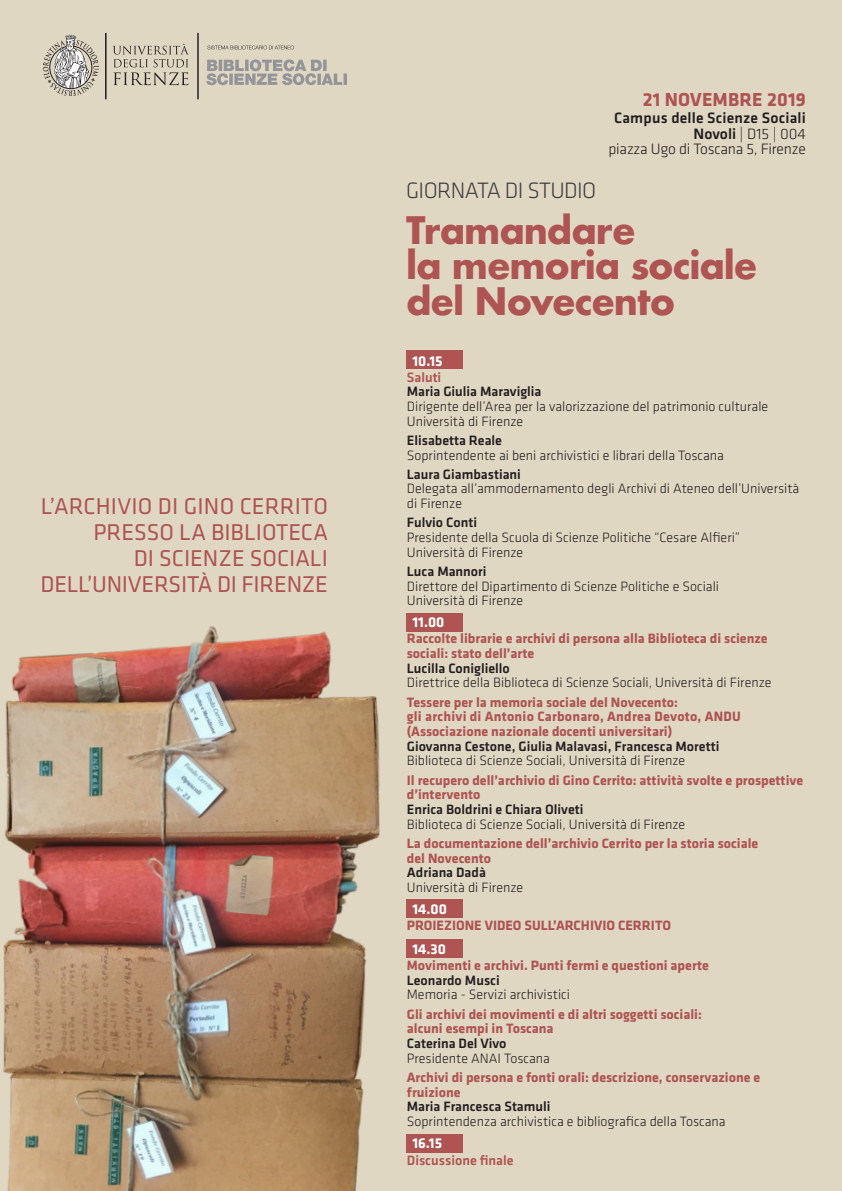
<style>
.page{position:relative;width:842px;height:1191px;background:#e0d7c3}
.page>*{position:absolute;margin:0;border:0;box-sizing:border-box;transform-origin:0 0}
.t1{font:700 36.8px "Futura";letter-spacing:-.03em;color:#ae5452}
.t2{font:23.7px "Klavika";color:#ae5452}
.t3{font:300 23.1px "Klavika";letter-spacing:-.025em;color:#3e3e3f}
.t4{font:700 19.5px "Klavika";letter-spacing:.01em;color:#ae5452}
.t5{font:300 15.6px "Klavika";letter-spacing:-.01em;color:#231f20}
.t6{font:500 15.6px "Klavika";letter-spacing:.01em;color:#231f20}
.t7{font:700 14.8px "Klavika";color:#fff}
.t8{font:300 14px/14.7px "Klavika";color:#231f20}
.t9{font:700 14px/14.7px "Klavika";color:#ae5452}
.t10{font:500 14px "Klavika";color:#231f20}
.t11{font:500 14px "Klavika";color:#ae5452}
.s1{font-weight:500}
</style>
<div class="page">
<hr style="left:105px;top:33px;width:2px;height:66px;background:#231f20">
<svg style="left:113px;top:44px;width:76px;height:41px"></svg>
<svg style="left:43px;top:34px;width:56px;height:62px"></svg>
<hr style="left:197px;top:33px;width:2px;height:66px;background:#231f20">
<svg style="left:207px;top:45px;width:87px;height:4px"></svg>
<svg style="left:206px;top:59px;width:141px;height:26px"></svg>
<img style="left:3px;top:626px;width:432px;height:565px">
<div style="left:406px;top:351px;width:57px;height:18px;background:#ae5452"></div>
<div style="left:406px;top:613px;width:57px;height:18px;background:#ae5452"></div>
<div style="left:406px;top:899px;width:57px;height:18px;background:#ae5452"></div>
<div style="left:406px;top:939px;width:57px;height:18px;background:#ae5452"></div>
<div style="left:406px;top:1134px;width:57px;height:18px;background:#ae5452"></div>
<p class="t2" style="left:41px;top:493px;width:289px">L’ARCHIVIO DI GINO CERRITO</p>
<p class="t2" style="left:94px;top:519px;width:236px">PRESSO LA BIBLIOTECA</p>
<p class="t2" style="left:134px;top:545px;width:195px">DI SCIENZE SOCIALI</p>
<p class="t2" style="left:41px;top:571px;width:289px">DELL’UNIVERSITÀ DI FIRENZE</p>
<p class="t3" style="left:406px;top:178px;width:192px">GIORNATA DI STUDIO</p>
<p class="t4" style="left:643px;top:89px;width:165px">21 NOVEMBRE 2019</p>
<p class="t6" style="left:614px;top:109px;width:193px">Campus delle Scienze Sociali</p>
<p class="t5" style="left:693px;top:125px;width:114px"><span class="s1">Novoli</span> | D15 | 004</p>
<p class="t5" style="left:608px;top:141px;width:199px">piazza Ugo di Toscana 5, Firenze</p>
<p class="t1" style="left:406px;top:204px;width:231px">Tramandare</p>
<p class="t1" style="left:406px;top:239px;width:353px">la memoria sociale</p>
<p class="t1" style="left:406px;top:274px;width:271px">del Novecento</p>
<p class="t7" style="left:412px;top:352px;width:32px">10.15</p>
<p class="t11" style="left:407px;top:369px;width:36px">Saluti</p>
<p class="t10" style="left:407px;top:384px;width:136px">Maria Giulia Maraviglia</p>
<p class="t8" style="left:407px;top:399px;width:363px">Dirigente dell’Area per la valorizzazione del patrimonio culturale</p>
<p class="t8" style="left:407px;top:414px;width:118px">Università di Firenze</p>
<p class="t10" style="left:407px;top:432px;width:97px">Elisabetta Reale</p>
<p class="t8" style="left:407px;top:448px;width:319px">Soprintendente ai beni archivistici e librari della Toscana</p>
<p class="t10" style="left:407px;top:466px;width:116px">Laura Giambastiani</p>
<p class="t8" style="left:407px;top:482px;width:394px">Delegata all’ammodernamento degli Archivi di Ateneo dell’Università di Firenze</p>
<p class="t10" style="left:407px;top:515px;width:72px">Fulvio Conti</p>
<p class="t8" style="left:407px;top:530px;width:335px">Presidente della Scuola di Scienze Politiche “Cesare Alfieri”</p>
<p class="t8" style="left:407px;top:545px;width:118px">Università di Firenze</p>
<p class="t10" style="left:407px;top:564px;width:81px">Luca Mannori</p>
<p class="t8" style="left:407px;top:579px;width:314px">Direttore del Dipartimento di Scienze Politiche e Sociali</p>
<p class="t8" style="left:407px;top:593px;width:118px">Università di Firenze</p>
<p class="t7" style="left:412px;top:614px;width:33px">11.00</p>
<p class="t9" style="left:407px;top:631px;width:362px">Raccolte librarie e archivi di persona alla Biblioteca di scienze sociali: stato dell’arte</p>
<p class="t10" style="left:407px;top:660px;width:105px">Lucilla Conigliello</p>
<p class="t8" style="left:407px;top:675px;width:366px">Direttrice della Biblioteca di Scienze Sociali, Università di Firenze</p>
<p class="t9" style="left:407px;top:695px;width:273px">Tessere per la memoria sociale del Novecento:</p>
<p class="t9" style="left:407px;top:709px;width:336px">gli archivi di Antonio Carbonaro, Andrea Devoto, ANDU (Associazione nazionale docenti universitari)</p>
<p class="t10" style="left:407px;top:738px;width:314px">Giovanna Cestone, Giulia Malavasi, Francesca Moretti</p>
<p class="t8" style="left:407px;top:753px;width:280px">Biblioteca di Scienze Sociali, Università di Firenze</p>
<p class="t9" style="left:407px;top:773px;width:398px">Il recupero dell’archivio di Gino Cerrito: attività svolte e prospettive d’intervento</p>
<p class="t10" style="left:407px;top:801px;width:178px">Enrica Boldrini e Chiara Oliveti</p>
<p class="t8" style="left:407px;top:817px;width:280px">Biblioteca di Scienze Sociali, Università di Firenze</p>
<p class="t9" style="left:407px;top:836px;width:353px">La documentazione dell’archivio Cerrito per la storia sociale</p>
<p class="t9" style="left:407px;top:851px;width:86px">del Novecento</p>
<p class="t10" style="left:407px;top:865px;width:81px">Adriana Dadà</p>
<p class="t8" style="left:407px;top:880px;width:118px">Università di Firenze</p>
<p class="t7" style="left:412px;top:901px;width:36px">14.00</p>
<p class="t9" style="left:407px;top:918px;width:266px">PROIEZIONE VIDEO SULL’ARCHIVIO CERRITO</p>
<p class="t7" style="left:412px;top:941px;width:35px">14.30</p>
<p class="t9" style="left:407px;top:958px;width:304px">Movimenti e archivi. Punti fermi e questioni aperte</p>
<p class="t10" style="left:407px;top:972px;width:95px">Leonardo Musci</p>
<p class="t8" style="left:407px;top:987px;width:165px">Memoria - Servizi archivistici</p>
<p class="t9" style="left:407px;top:1007px;width:297px">Gli archivi dei movimenti e di altri soggetti sociali:</p>
<p class="t9" style="left:407px;top:1021px;width:148px">alcuni esempi in Toscana</p>
<p class="t10" style="left:407px;top:1035px;width:101px">Caterina Del Vivo</p>
<p class="t8" style="left:407px;top:1051px;width:145px">Presidente ANAI Toscana</p>
<p class="t9" style="left:407px;top:1070px;width:355px">Archivi di persona e fonti orali: descrizione, conservazione e fruizione</p>
<p class="t10" style="left:407px;top:1099px;width:145px">Maria Francesca Stamuli</p>
<p class="t8" style="left:407px;top:1114px;width:320px">Soprintendenza archivistica e bibliografica della Toscana</p>
<p class="t7" style="left:412px;top:1135px;width:31px">16.15</p>
<p class="t11" style="left:407px;top:1152px;width:108px">Discussione finale</p>
</div>
